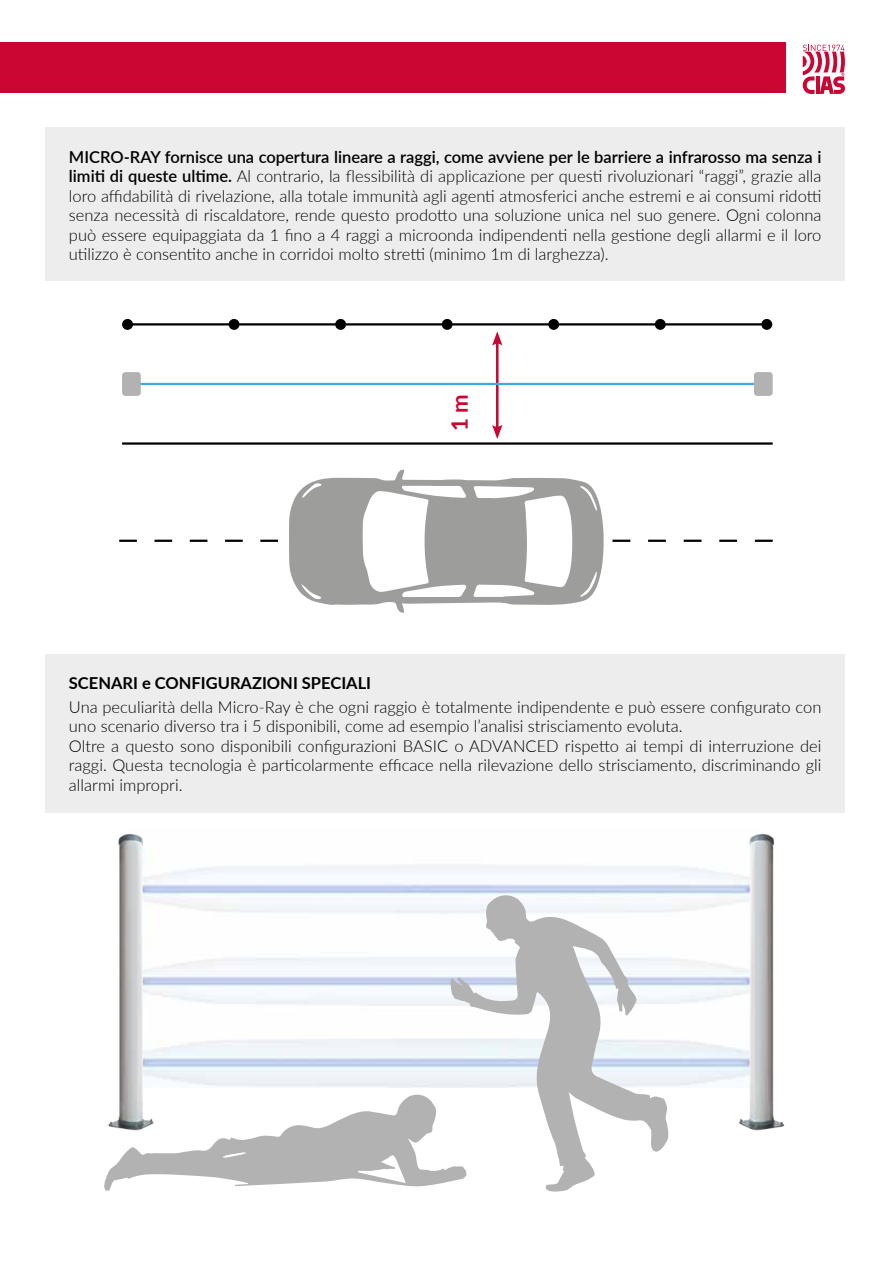
<style>
.page{position:relative;width:893px;height:1263px;background:#fff}
.page>*{position:absolute;margin:0;border:0;box-sizing:border-box;transform-origin:0 0}
.t1{font:700 22.65px "Lato";color:#ca0733}
.t2{font:300 16.5px/19.5px "Lato";color:#000}
.t3{font:700 16.5px "Lato";color:#000}
.s1{font-weight:600}
</style>
<div class="page">
<div style="left:46px;top:655px;width:799px;height:158px;background:#ededed"></div>
<div style="left:46px;top:128px;width:799px;height:153px;background:#ededed"></div>
<div style="left:0;top:42px;width:785px;height:50px;background:#ca0733"></div>
<svg style="left:803px;top:45px;width:42px;height:49px"></svg>
<hr style="left:496px;top:341px;width:2px;height:88px;background:#ca0733">
<svg style="left:492px;top:331px;width:10px;height:15px"></svg>
<svg style="left:492px;top:425px;width:10px;height:14px"></svg>
<svg style="left:289px;top:470px;width:315px;height:143px"></svg>
<hr style="left:123px;top:323px;width:647px;height:2px;background:#000">
<hr style="left:126px;top:383px;width:644px;height:2px;background:#3babe2">
<hr style="left:122px;top:442px;width:651px;height:3px;background:#000">
<svg style="left:119px;top:540px;width:159px;height:2px"></svg>
<svg style="left:612px;top:540px;width:161px;height:2px"></svg>
<div style="left:122px;top:319px;width:11px;height:11px;background:#000;border-radius:50%"></div>
<div style="left:229px;top:319px;width:11px;height:11px;background:#000;border-radius:50%"></div>
<div style="left:335px;top:319px;width:11px;height:11px;background:#000;border-radius:50%"></div>
<div style="left:442px;top:319px;width:11px;height:11px;background:#000;border-radius:50%"></div>
<div style="left:548px;top:319px;width:11px;height:11px;background:#000;border-radius:50%"></div>
<div style="left:655px;top:319px;width:11px;height:11px;background:#000;border-radius:50%"></div>
<div style="left:761px;top:319px;width:11px;height:11px;background:#000;border-radius:50%"></div>
<div style="left:122px;top:372px;width:19px;height:24px;background:#b3b2b2;border-radius:3px"></div>
<div style="left:754px;top:372px;width:19px;height:24px;background:#b3b2b2;border-radius:3px"></div>
<img style="left:118px;top:833px;width:60px;height:261px">
<img style="left:714px;top:833px;width:71px;height:298px">
<svg style="left:469px;top:912px;width:183px;height:229px"></svg>
<svg style="left:613px;top:974px;width:24px;height:41px"></svg>
<svg style="left:450px;top:977px;width:35px;height:31px"></svg>
<svg style="left:545px;top:1141px;width:50px;height:51px"></svg>
<svg style="left:616px;top:1093px;width:53px;height:59px"></svg>
<svg style="left:485px;top:894px;width:58px;height:48px"></svg>
<svg style="left:104px;top:1094px;width:363px;height:97px"></svg>
<p class="t2" style="left:69px;top:146px;width:754px;text-align:justify"><span class="s1">MICRO-RAY fornisce una copertura lineare a raggi, come avviene per le barriere a infrarosso ma senza i limiti di queste ultime.</span> Al contrario, la flessibilità di applicazione per questi rivoluzionari “raggi”, grazie alla loro affidabilità di rivelazione, alla totale immunità agli agenti atmosferici anche estremi e ai consumi ridotti senza necessità di riscaldatore, rende questo prodotto una soluzione unica nel suo genere. Ogni colonna può essere equipaggiata da 1 fino a 4 raggi a microonda indipendenti nella gestione degli allarmi e il loro utilizzo è consentito anche in corridoi molto stretti (minimo 1m di larghezza).</p>
<h1 class="t1" style="left:443px;top:431px;width:38px;rotate:-90deg">1 m</h1>
<p class="t3" style="left:69px;top:671px;width:304px">SCENARI e CONFIGURAZIONI SPECIALI</p>
<p class="t2" style="left:69px;top:696px;width:754px">Una peculiarità della Micro-Ray è che ogni raggio è totalmente indipendente e può essere configurato con uno scenario diverso tra i 5 disponibili, come ad esempio l’analisi strisciamento evoluta.<br>Oltre a questo sono disponibili configurazioni BASIC o ADVANCED rispetto ai tempi di interruzione dei raggi. Questa tecnologia è particolarmente efficace nella rilevazione dello strisciamento, discriminando gli allarmi impropri.</p>
</div>
